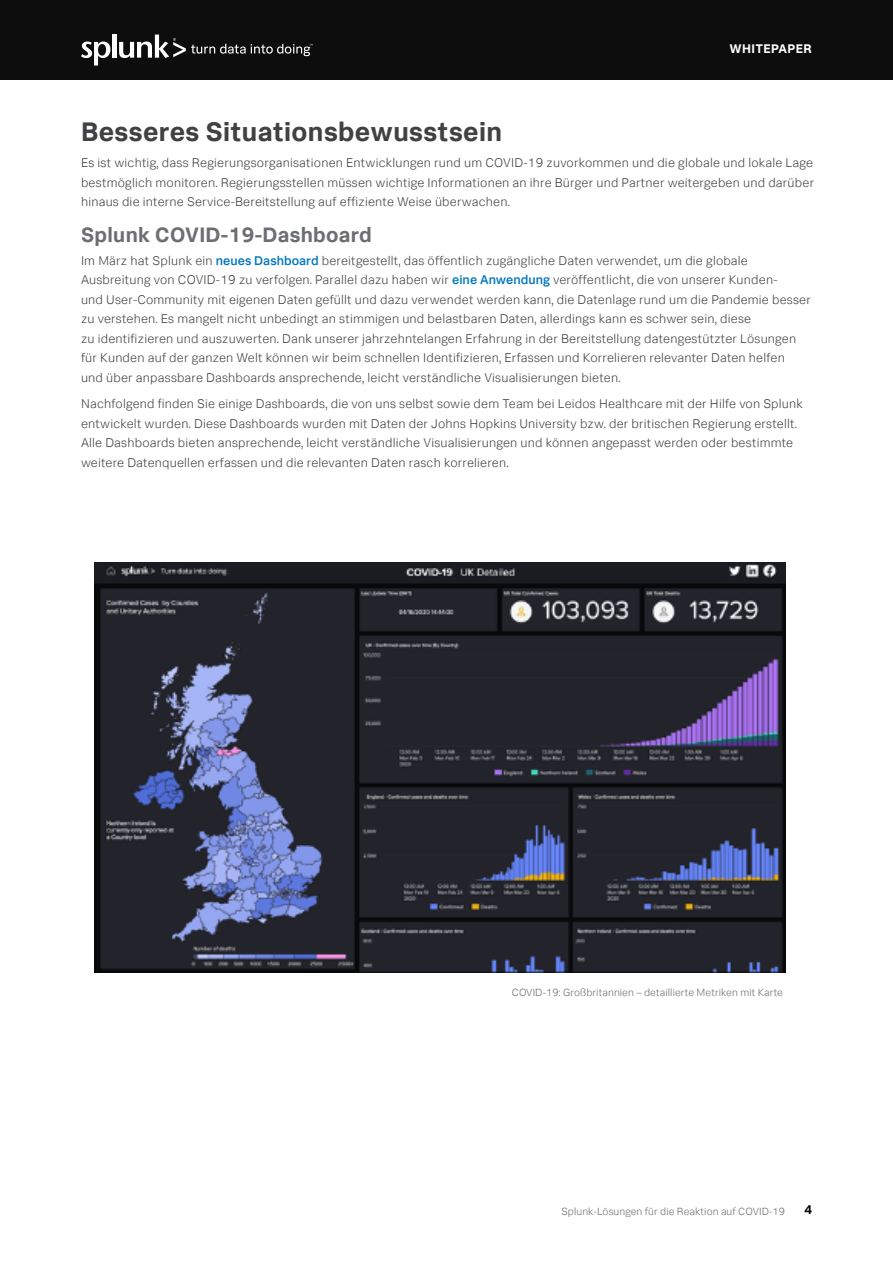
<style>
.page{position:relative;width:893px;height:1263px;background:#fff}
.page>*{position:absolute;margin:0;border:0;box-sizing:border-box;transform-origin:0 0}
.t1{font:700 27px "Splunk Data Sans";letter-spacing:.015em;color:#414042}
.t2{font:700 21px "Splunk Data Sans";letter-spacing:.015em;color:#6d6e71}
.t3{font:300 12.75px/19.5px "Splunk Data Sans";letter-spacing:.015em;color:#414042}
.t4{font:700 12.75px "Splunk Data Sans";color:#000}
.t5{font:700 12.6px "Splunk Data Sans";letter-spacing:.03em;color:#fff}
.t6{font:300 10.5px "Splunk Data Sans";letter-spacing:.005em;color:#6d6e71}
.s1{font-weight:500;color:#0077be}
</style>
<div class="page">
<div style="left:0;top:0;width:893px;height:80px;background:#0d0d0d"></div>
<svg style="left:81px;top:42px;width:29px;height:24px"></svg>
<hr style="left:112px;top:35px;width:4px;height:23px;background:#fff">
<svg style="left:119px;top:35px;width:194px;height:23px"></svg>
<img style="left:94px;top:563px;width:692px;height:409px">
<p class="t5" style="left:729px;top:41px;width:84px">WHITEPAPER</p>
<h1 class="t1" style="left:81px;top:115px;width:423px">Besseres Situationsbewusstsein</h1>
<p class="t3" style="left:81px;top:153px;width:735px;text-align:justify">Es ist wichtig, dass Regierungsorganisationen Entwicklungen rund um COVID-19 zuvorkommen und die globale und lokale Lage bestmöglich monitoren. Regierungsstellen müssen wichtige Informationen an ihre Bürger und Partner weitergeben und darüber hinaus die interne Service-Bereitstellung auf effiziente Weise überwachen.</p>
<h2 class="t2" style="left:81px;top:222px;width:292px">Splunk COVID-19-Dashboard</h2>
<p class="t3" style="left:81px;top:250px;width:731px">Im März hat Splunk ein <span class="s1">neues Dashboard</span> bereitgestellt, das öffentlich zugängliche Daten verwendet, um die globale Ausbreitung von COVID-19 zu verfolgen. Parallel dazu haben wir <span class="s1">eine Anwendung</span> veröffentlicht, die von unserer Kunden-<br>und User-Community mit eigenen Daten gefüllt und dazu verwendet werden kann, die Datenlage rund um die Pandemie besser zu verstehen. Es mangelt nicht unbedingt an stimmigen und belastbaren Daten, allerdings kann es schwer sein, diese<br>zu identifizieren und auszuwerten. Dank unserer jahrzehntelangen Erfahrung in der Bereitstellung datengestützter Lösungen für Kunden auf der ganzen Welt können wir beim schnellen Identifizieren, Erfassen und Korrelieren relevanter Daten helfen<br>und über anpassbare Dashboards ansprechende, leicht verständliche Visualisierungen bieten.</p>
<p class="t3" style="left:81px;top:394px;width:723px">Nachfolgend finden Sie einige Dashboards, die von uns selbst sowie dem Team bei Leidos Healthcare mit der Hilfe von Splunk entwickelt wurden. Diese Dashboards wurden mit Daten der Johns Hopkins University bzw. der britischen Regierung erstellt.<br>Alle Dashboards bieten ansprechende, leicht verständliche Visualisierungen und können angepasst werden oder bestimmte weitere Datenquellen erfassen und die relevanten Daten rasch korrelieren.</p>
<p class="t6" style="left:512px;top:986px;width:273px">COVID-19: Großbritannien – detaillierte Metriken mit Karte</p>
<p class="t6" style="left:561px;top:1205px;width:225px">Splunk-Lösungen für die Reaktion auf COVID-19</p>
<p class="t4" style="left:804px;top:1202px;width:9px">4</p>
</div>
